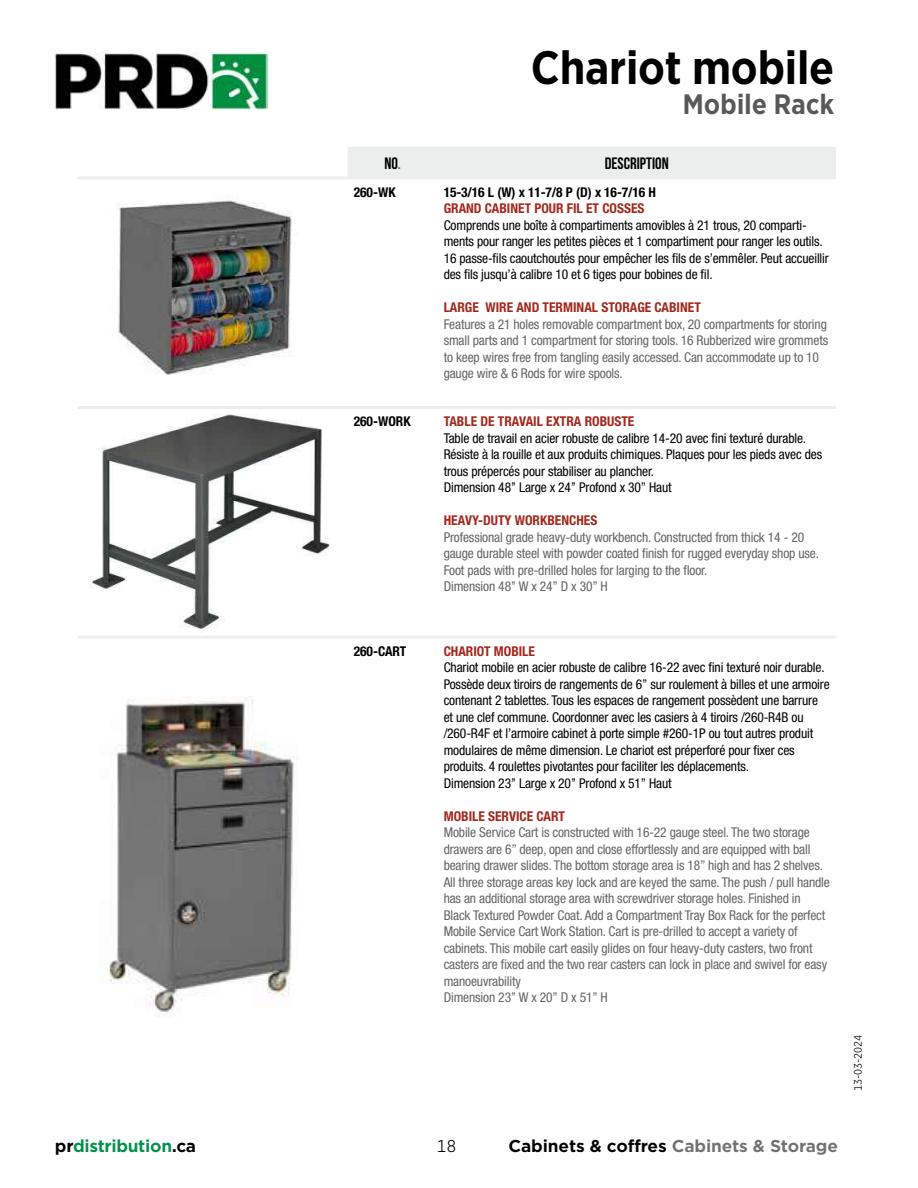
<style>
.page{position:relative;width:918px;height:1188px;background:#fff}
.page>*{position:absolute;margin:0;border:0;box-sizing:border-box;transform-origin:0 0}
.t1{font:700 45px "Gotham Narrow Office";letter-spacing:-.02em;color:#000}
.t2{font:700 27px "Gotham Narrow Office";letter-spacing:-.01em;color:#58585a}
.t3{font:700 16.5px "Gotham Office";letter-spacing:-.01em;color:#000}
.t4{font:700 16.5px "Gotham Office";letter-spacing:-.02em;color:#009149}
.t5{font:16.5px "Bebas Neue";color:#000}
.t6{font:16.5px "Gotham Narrow Office";color:#000}
.t7{font:condensed 13.5px/16.5px "Helvetica Neue LT Std";letter-spacing:-.01em;color:#646567}
.t8{font:condensed 13.5px/16.5px "Helvetica Neue LT Std";letter-spacing:-.01em;color:#000}
.t9{font:700 condensed 13.5px "Helvetica Neue LT Std";color:#a3291e}
.t10{font:700 condensed 13.5px "Helvetica Neue LT Std";color:#000}
.t11{font:10.5px "Gotham Narrow Office";letter-spacing:-.01em;color:#000}
.s1{color:#646567}
.s2{color:#000}
.s3{color:#707172}
</style>
<div class="page">
<img style="left:55px;top:53px;width:212px;height:56px">
<div style="left:348px;top:147px;width:488px;height:29px;background:#eceded"></div>
<hr style="left:78px;top:176px;width:270px;height:3px;background:#eceded">
<hr style="left:348px;top:176px;width:90px;height:3px;background:#eceded">
<hr style="left:438px;top:176px;width:398px;height:3px;background:#eceded">
<hr style="left:78px;top:406px;width:270px;height:3px;background:#eceded">
<hr style="left:348px;top:406px;width:90px;height:3px;background:#eceded">
<hr style="left:438px;top:406px;width:398px;height:3px;background:#eceded">
<hr style="left:78px;top:636px;width:270px;height:3px;background:#eceded">
<hr style="left:348px;top:636px;width:90px;height:3px;background:#eceded">
<hr style="left:438px;top:636px;width:398px;height:3px;background:#eceded">
<img style="left:89px;top:414px;width:241px;height:216px">
<img style="left:108px;top:698px;width:190px;height:315px">
<img style="left:118px;top:200px;width:174px;height:175px">
<h1 class="t1" style="left:531px;top:38px;width:305px">Chariot mobile</h1>
<h2 class="t2" style="left:682px;top:86px;width:154px">Mobile Rack</h2>
<p class="t5" style="left:384px;top:154px;width:18px">NO<span class="s1">.</span></p>
<p class="t5" style="left:605px;top:154px;width:65px">DESCRIPTION</p>
<p class="t10" style="left:354px;top:184px;width:43px">260-WK</p>
<p class="t10" style="left:444px;top:184px;width:214px">15-3/16 L (W) x 11-7/8 P (D) x 16-7/16 H</p>
<p class="t9" style="left:444px;top:200px;width:202px">GRAND CABINET POUR FIL ET COSSES</p>
<p class="t8" style="left:444px;top:216px;width:387px">Comprends une boîte à compartiments amovibles à 21 trous, 20 comparti&shy;ments pour ranger les petites pièces et 1 compartiment pour ranger les outils.<br>16 passe-fils caoutchoutés pour empêcher les fils de s’emmêler. Peut accueillir des fils jusqu’à calibre 10 et 6 tiges pour bobines de fil.</p>
<p class="t9" style="left:444px;top:299px;width:259px">LARGE WIRE AND TERMINAL STORAGE CABINET</p>
<p class="t7" style="left:444px;top:315px;width:386px">Features a 21 holes removable compartment box, 20 compartments for storing small parts and 1 compartment for storing tools. 16 Rubberized wire grommets to keep wires free from tangling easily accessed. Can accommodate up to 10 gauge wire &amp; 6 Rods for wire spools.</p>
<p class="t10" style="left:354px;top:413px;width:58px">260-WORK</p>
<p class="t9" style="left:444px;top:413px;width:192px">TABLE DE TRAVAIL EXTRA ROBUSTE</p>
<p class="t8" style="left:444px;top:430px;width:380px">Table de travail en acier robuste de calibre 14-20 avec fini texturé durable.<br>Résiste à la rouille et aux produits chimiques. Plaques pour les pieds avec des trous prépercés pour stabiliser au plancher.<br>Dimension 48’’ Large x 24’’ Profond x 30’’ Haut</p>
<p class="t9" style="left:444px;top:512px;width:155px">HEAVY-DUTY WORKBENCHES</p>
<p class="t7" style="left:444px;top:528px;width:377px">Professional grade heavy-duty workbench. Constructed from thick 14 - 20 gauge durable steel with powder coated finish for rugged everyday shop use.<br>Foot pads with pre-drilled holes for larging to the floor.<br>Dimension 48’’ W x 24’’ D x 30’’ H</p>
<p class="t10" style="left:354px;top:643px;width:54px">260-CART</p>
<p class="t9" style="left:444px;top:643px;width:93px">CHARIOT MOBILE</p>
<p class="t8" style="left:444px;top:659px;width:387px">Chariot mobile en acier robuste de calibre 16-22 avec fini texturé noir durable.<br>Possède deux tiroirs de rangements de 6’’ sur roulement à billes et une armoire contenant 2 tablettes. Tous les espaces de rangement possèdent une barrure et une clef commune. Coordonner avec les casiers à 4 tiroirs /260-R4B ou /260-R4F et l’armoire cabinet à porte simple #260-1P ou tout autres produit modulaires de même dimension. Le chariot est préperforé pour fixer ces produits. 4 roulettes pivotantes pour faciliter les déplacements.<br>Dimension 23’’ Large x 20’’ Profond x 51’’ Haut</p>
<p class="t9" style="left:444px;top:808px;width:123px">MOBILE SERVICE CART</p>
<p class="t7" style="left:444px;top:824px;width:388px">Mobile Service Cart is constructed with 16-22 gauge steel. The two storage drawers are 6” deep, open and close effortlessly and are equipped with ball bearing drawer slides. The bottom storage area is 18” high and has 2 shelves.<br>All three storage areas key lock and are keyed the same. The push / pull handle has an additional storage area with screwdriver storage holes. Finished in Black Textured Powder Coat. Add a Compartment Tray Box Rack for the perfect Mobile Service Cart Work Station. Cart is pre-drilled to accept a variety of cabinets. This mobile cart easily glides on four heavy-duty casters, two front casters are fixed and the two rear casters can lock in place and swivel for easy manoeuvrability<br>Dimension 23’’ W x 20’’ D x 51’’ H</p>
<p class="t11" style="left:851px;top:1091px;width:57px;rotate:-90deg">13-03-2024</p>
<p class="t4" style="left:55px;top:1135px;width:143px"><span class="s2">pr</span>distribution<span class="s2">.ca</span></p>
<p class="t6" style="left:437px;top:1135px;width:21px">18</p>
<p class="t3" style="left:509px;top:1135px;width:331px">Cabinets &amp; coffres <span class="s3">Cabinets &amp; Storage</span></p>
</div>
